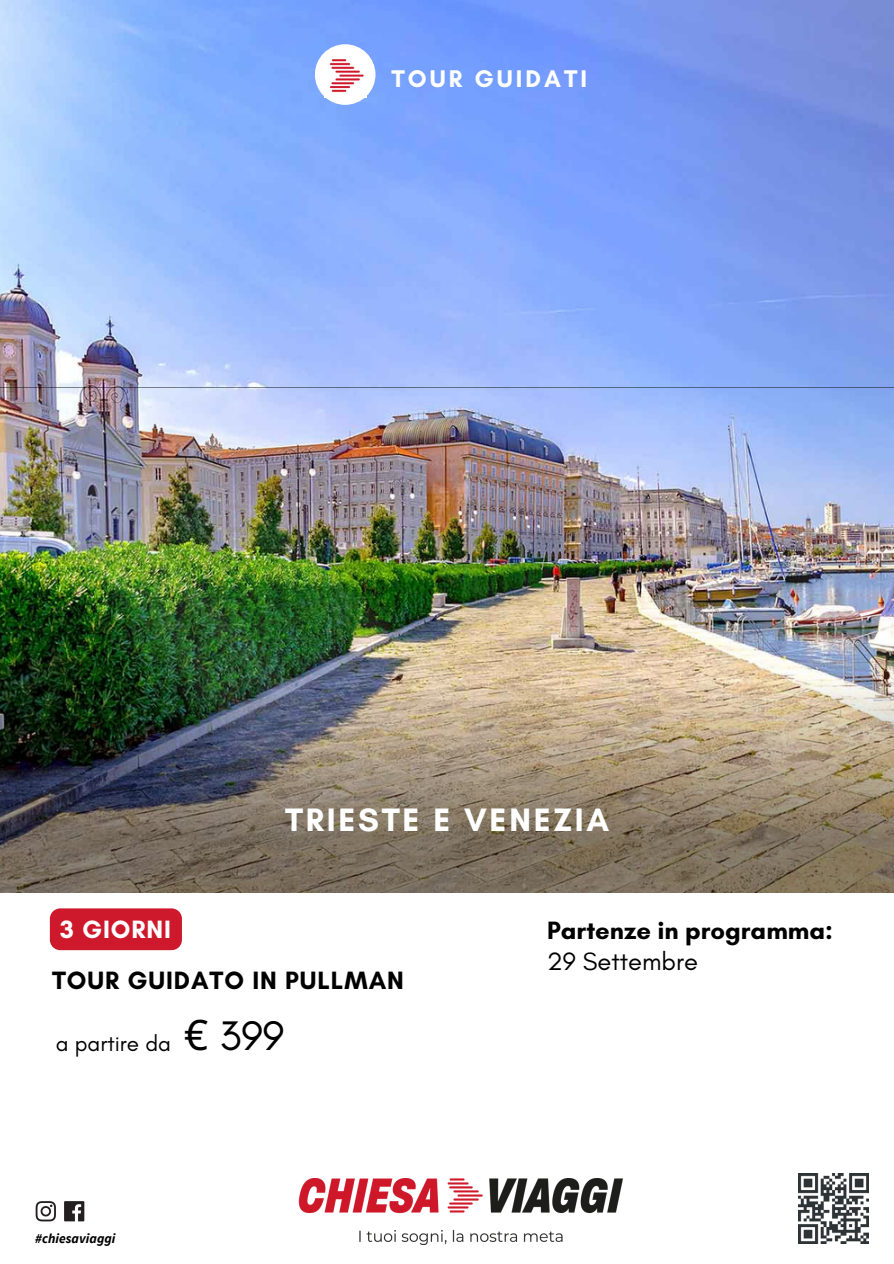
<style>
.page{position:relative;width:894px;height:1264px;background:#fff}
.page>*{position:absolute;margin:0;border:0;box-sizing:border-box;transform-origin:0 0}
.t1{font:42px "Glacial Indifference";color:#000}
.t2{font:700 33px "Glacial Indifference";letter-spacing:.085em;color:#fff}
.t3{font:700 25.5px "Glacial Indifference";letter-spacing:.02em;color:#000}
.t4{font:700 25.5px "Glacial Indifference";color:#000}
.t5{font:25.5px "Glacial Indifference";color:#000}
.t6{font:700 25.5px "Glacial Indifference";letter-spacing:.035em;color:#fff}
.t7{font:700 24.6px "Glacial Indifference";letter-spacing:.125em;color:#fff}
.t8{font:22.5px "Glacial Indifference";color:#000}
.t9{font:italic 700 13.5px "Source Sans Pro";letter-spacing:.005em;color:#000}
.s1{font-family:"Noto Sans"}
</style>
<div class="page">
<img style="left:0;top:0;width:893px;height:388px">
<img style="left:0;top:388px;width:893px;height:504px">
<div style="left:315px;top:44px;width:60px;height:61px;background:#fff;border-radius:50%"></div>
<img style="left:330px;top:59px;width:37px;height:38px">
<img style="left:298px;top:1178px;width:324px;height:65px">
<img style="left:798px;top:1173px;width:69px;height:70px">
<img style="left:35px;top:1201px;width:50px;height:21px">
<div style="left:50px;top:908px;width:132px;height:42px;background:#ce192c"></div>
<p class="t7" style="left:391px;top:63px;width:197px">TOUR GUIDATI</p>
<p class="t2" style="left:285px;top:799px;width:326px">TRIESTE E VENEZIA</p>
<p class="t6" style="left:60px;top:914px;width:112px">3 GIORNI</p>
<p class="t3" style="left:52px;top:964px;width:353px">TOUR GUIDATO IN PULLMAN</p>
<p class="t8" style="left:56px;top:1029px;width:117px">a partire da</p>
<p class="t1" style="left:184px;top:1009px;width:102px"><span class="s1">€</span> 399</p>
<p class="t9" style="left:35px;top:1229px;width:82px">#chiesaviaggi</p>
<p class="t4" style="left:547px;top:915px;width:287px">Partenze in programma:</p>
<p class="t5" style="left:547px;top:945px;width:152px">29 Settembre</p>
</div>
